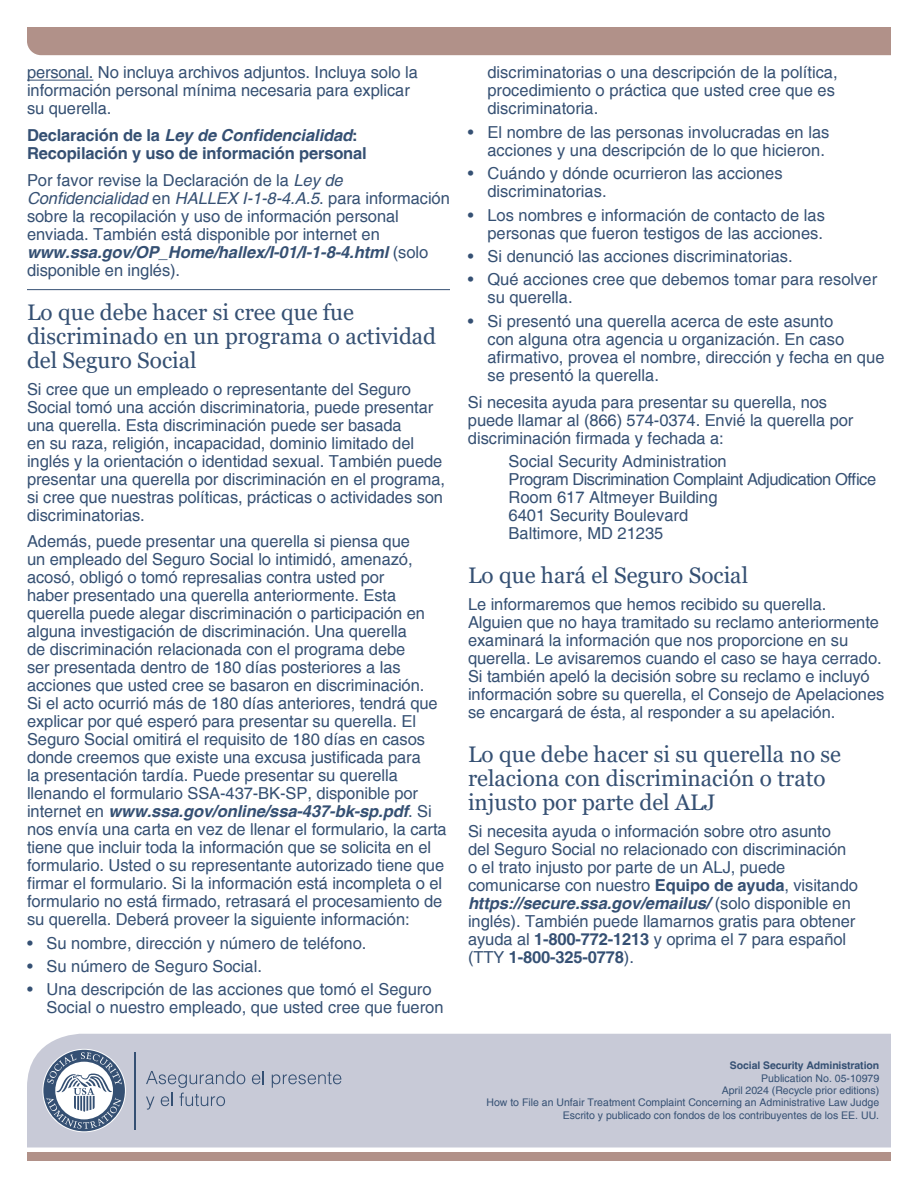
<style>
.page{position:relative;width:918px;height:1188px;background:#fff}
.page>*{position:absolute;margin:0;border:0;box-sizing:border-box;transform-origin:0 0}
.t1{font:22.5px/24px "Georgia";color:#355073}
.t2{font:16.5px/18px "Helvetica";letter-spacing:-.005em;color:#355073}
.t3{font:700 16.5px/18px "Helvetica";letter-spacing:-.01em;color:#355073}
.t4{font:10.5px "Helvetica";color:#355073}
.t5{font:700 10.5px "Helvetica";letter-spacing:-.01em;color:#355073}
.s1{font-style:italic}
.s2{font-weight:700;font-style:italic}
.s3{font-weight:700}
</style>
<div class="page">
<div style="left:27px;top:27px;width:864px;height:28px;background:#b19189"></div>
<div style="left:27px;top:1034px;width:864px;height:113px;background:#c8cad7"></div>
<div style="left:27px;top:1153px;width:864px;height:8px;background:#b19189"></div>
<div style="left:43px;top:1050px;width:82px;height:81px;background:#355073;border-radius:50%"></div>
<svg style="left:47px;top:1052px;width:75px;height:77px"></svg>
<hr style="left:135px;top:1052px;width:1px;height:77px;background:#355073">
<svg style="left:252px;top:1071px;width:12px;height:13px"></svg>
<svg style="left:272px;top:1072px;width:69px;height:16px"></svg>
<svg style="left:146px;top:1071px;width:99px;height:39px;background:#b3b9c9"></svg>
<hr style="left:27px;top:80px;width:66px;height:1px;background:#355073">
<hr style="left:27px;top:289px;width:423px;height:1px;background:#355073">
<p class="t2" style="left:27px;top:64px;width:392px">personal. No incluya archivos adjuntos. Incluya solo la información personal mínima necesaria para explicar su querella.</p>
<p class="t3" style="left:27px;top:127px;width:341px">Declaración de la <span class="s1">Ley de Confidencialidad</span>:<br>Recopilación y uso de información personal</p>
<h1 class="t2" style="left:27px;top:172px;width:424px">Por favor revise la Declaración de la <span class="s1">Ley de Confidencialidad</span> en <span class="s1">HALLEX I-1-8-4.A.5</span>. para información sobre la recopilación y uso de información personal enviada. También está disponible por internet en <span class="s2">www.ssa.gov/OP_Home/hallex/I-01/I-1-8-4.html</span> (solo disponible en inglés).</h1>
<h1 class="t1" style="left:27px;top:301px;width:411px">Lo que debe hacer si cree que fue discriminado en un programa o actividad del Seguro Social</h1>
<p class="t2" style="left:27px;top:380px;width:420px">Si cree que un empleado o representante del Seguro Social tomó una acción discriminatoria, puede presentar una querella. Esta discriminación puede ser basada<br>en su raza, religión, incapacidad, dominio limitado del inglés y la orientación o identidad sexual. También puede presentar una querella por discriminación en el programa, si cree que nuestras políticas, prácticas o actividades son discriminatorias.</p>
<p class="t2" style="left:27px;top:533px;width:421px">Además, puede presentar una querella si piensa que<br>un empleado del Seguro Social lo intimidó, amenazó, acosó, obligó o tomó represalias contra usted por<br>haber presentado una querella anteriormente. Esta querella puede alegar discriminación o participación en alguna investigación de discriminación. Una querella<br>de discriminación relacionada con el programa debe<br>ser presentada dentro de 180 días posteriores a las acciones que usted cree se basaron en discriminación.<br>Si el acto ocurrió más de 180 días anteriores, tendrá que explicar por qué esperó para presentar su querella. El Seguro Social omitirá el requisito de 180 días en casos donde creemos que existe una excusa justificada para<br>la presentación tardía. Puede presentar su querella llenando el formulario SSA-437-BK-SP, disponible por internet en <span class="s2">www.ssa.gov/online/ssa-437-bk-sp.pdf</span>. Si nos envía una carta en vez de llenar el formulario, la carta tiene que incluir toda la información que se solicita en el formulario. Usted o su representante autorizado tiene que firmar el formulario. Si la información está incompleta o el formulario no está firmado, retrasará el procesamiento de su querella. Deberá proveer la siguiente información:</p>
<p class="t2" style="left:27px;top:934px;width:341px">• Su nombre, dirección y número de teléfono.</p>
<p class="t2" style="left:27px;top:958px;width:236px">• Su número de Seguro Social.</p>
<p class="t2" style="left:46px;top:981px;width:399px;text-indent:-19px">• Una descripción de las acciones que tomó el Seguro<br>Social o nuestro empleado, que usted cree que fueron</p>
<p class="t2" style="left:487px;top:64px;width:352px">discriminatorias o una descripción de la política, procedimiento o práctica que usted cree que es discriminatoria.</p>
<p class="t2" style="left:468px;top:124px;width:363px;text-align:right">• El nombre de las personas involucradas en las acciones y una descripción de lo que hicieron.</p>
<p class="t2" style="left:487px;top:165px;width:297px;text-indent:-19px">• Cuándo y dónde ocurrieron las acciones discriminatorias.</p>
<p class="t2" style="left:468px;top:206px;width:358px;text-align:right">• Los nombres e información de contacto de las personas que fueron testigos de las acciones.</p>
<p class="t2" style="left:468px;top:248px;width:326px">• Si denunció las acciones discriminatorias.</p>
<p class="t2" style="left:487px;top:271px;width:391px;text-indent:-19px">• Qué acciones cree que debemos tomar para resolver su querella.</p>
<p class="t2" style="left:487px;top:313px;width:399px;text-indent:-19px">• Si presentó una querella acerca de este asunto<br>con alguna otra agencia u organización. En caso afirmativo, provea el nombre, dirección y fecha en que se presentó la querella.</p>
<p class="t2" style="left:468px;top:393px;width:387px">Si necesita ayuda para presentar su querella, nos puede llamar al (866) 574-0374. Envié la querella por discriminación firmada y fechada a:</p>
<p class="t2" style="left:509px;top:453px;width:369px">Social Security Administration<br>Program Discrimination Complaint Adjudication Office<br>Room 617 Altmeyer Building<br>6401 Security Boulevard<br>Baltimore, MD 21235</p>
<h1 class="t1" style="left:468px;top:564px;width:282px">Lo que hará el Seguro Social</h1>
<p class="t2" style="left:468px;top:596px;width:418px">Le informaremos que hemos recibido su querella.<br>Alguien que no haya tramitado su reclamo anteriormente examinará la información que nos proporcione en su querella. Le avisaremos cuando el caso se haya cerrado.<br>Si también apeló la decisión sobre su reclamo e incluyó información sobre su querella, el Consejo de Apelaciones se encargará de ésta, al responder a su apelación.</p>
<h1 class="t1" style="left:468px;top:743px;width:375px">Lo que debe hacer si su querella no se relaciona con discriminación o trato injusto por parte del ALJ</h1>
<p class="t2" style="left:468px;top:823px;width:391px">Si necesita ayuda o información sobre otro asunto<br>del Seguro Social no relacionado con discriminación o el trato injusto por parte de un ALJ, puede comunicarse con nuestro <span class="s3">Equipo de ayuda</span>, visitando <span class="s2">https://secure.ssa.gov/emailus/</span> (solo disponible en inglés). También puede llamarnos gratis para obtener ayuda al <span class="s3">1-800-772-1213</span> y oprima el 7 para español (TTY <span class="s3">1-800-325-0778</span>).</p>
<p class="t5" style="left:730px;top:1059px;width:151px">Social Security Administration</p>
<p class="t4" style="left:761px;top:1072px;width:119px">Publication No. 05-10979</p>
<p class="t4" style="left:722px;top:1084px;width:159px">April 2024 (Recycle prior editions)</p>
<p class="t4" style="left:486px;top:1097px;width:394px">How to File an Unfair Treatment Complaint Concerning an Administrative Law Judge</p>
<p class="t4" style="left:563px;top:1109px;width:318px">Escrito y publicado con fondos de los contribuyentes de los EE. UU.</p>
</div>
